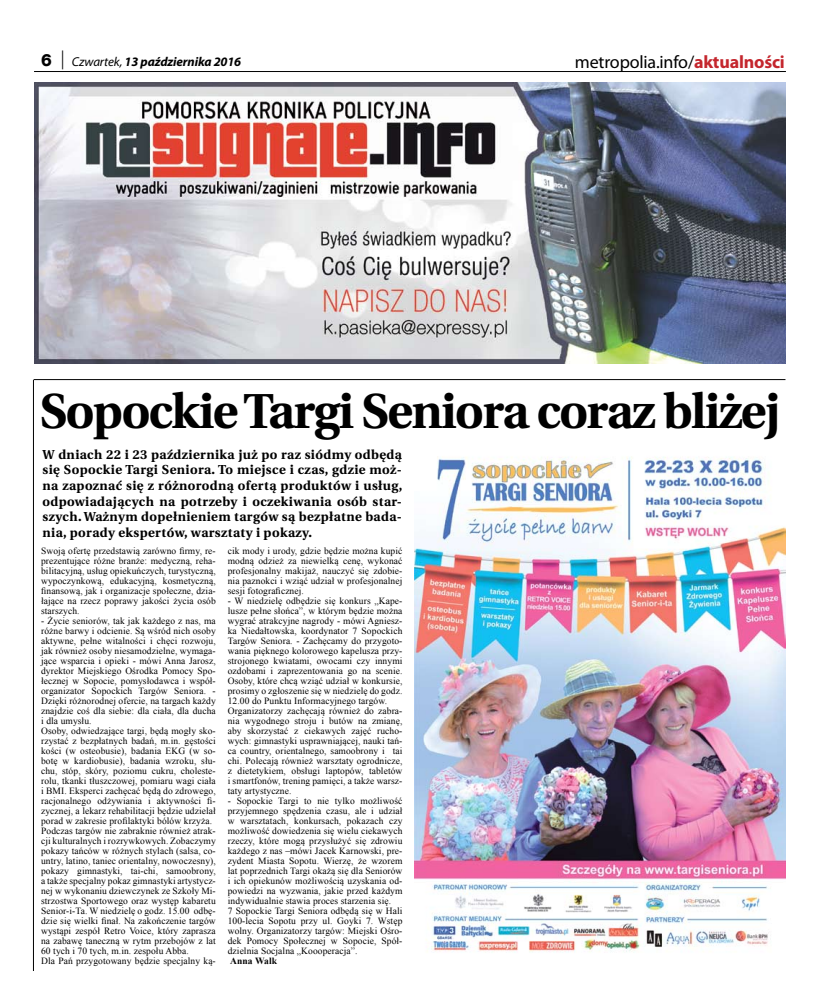
<style>
.page{position:relative;width:820px;height:993px;background:#fff}
.page>*{position:absolute;margin:0;border:0;box-sizing:border-box;transform-origin:0 0}
.t1{font:700 49px "Heuristica";letter-spacing:-.03em;color:#000}
.t2{font:18px "Myriad Pro";letter-spacing:-.01em;color:#000}
.t3{font:700 13px/15.6px "Heuristica";letter-spacing:.03em;color:#000;text-align:justify}
.t4{font:italic 700 12.9px "Myriad Pro";letter-spacing:-.01em;color:#000}
.t5{font:9.5px/10px "Times New Roman";letter-spacing:.01em;color:#000}
.t6{font:700 9.5px "Times New Roman";letter-spacing:.01em;color:#000}
.s1{font-family:"Helvetica Neue LT Com";font-weight:800;font-style:normal;font-size:17px}
.s2{font-family:"Sylfaen";font-weight:400;font-style:normal;font-size:18px}
.s3{font-weight:400}
.s4{font-weight:700;color:#c4262d}
</style>
<div class="page">
<hr style="left:34px;top:71px;width:751px;height:1px;background:#000">
<hr style="left:34px;top:379px;width:751px;height:1px;background:#000">
<hr style="left:33px;top:380px;width:1px;height:590px;background:#000">
<img style="left:34px;top:83px;width:751px;height:280px">
<img style="left:414px;top:457px;width:371px;height:496px">
<h3 class="t4" style="left:41px;top:53px;width:201px"><span class="s1">6</span> <span class="s2">|</span> <span class="s3">Czwartek,</span> 13 października 2016</h3>
<h2 class="t2" style="left:574px;top:51px;width:211px">metropolia.info/<span class="s4">aktualności</span></h2>
<h1 class="t1" style="left:40px;top:372px;width:741px">Sopockie Targi Seniora coraz bliżej</h1>
<p class="t3" style="left:43px;top:446px;width:361px">W dniach 22 i 23 października już po raz siódmy odbędą się Sopockie Targi Seniora. To miejsce i czas, gdzie moż&shy;na zapoznać się z różnorodną ofertą produktów i usług, odpowiadających na potrzeby i oczekiwania osób star&shy;szych. Ważnym dopełnieniem targów są bezpłatne bada&shy;nia, porady ekspertów, warsztaty i pokazy.</p>
<p class="t5" style="left:41px;top:545px;width:176px;text-align:justify">Swoją ofertę przedstawią zarówno firmy, re&shy;prezentujące różne branże: medyczną, reha&shy;bilitacyjną, usług opiekuńczych, turystyczną, wypoczynkową, edukacyjną, kosmetyczną, finansową, jak i organizacje społeczne, dzia&shy;łające na rzecz poprawy jakości życia osób starszych.</p>
<p class="t5" style="left:41px;top:615px;width:176px">- Życie seniorów, tak jak każdego z nas, ma różne barwy i odcienie. Są wśród nich osoby aktywne, pełne witalności i chęci rozwoju, jak również osoby niesamodzielne, wymaga&shy;jące wsparcia i opieki - mówi Anna Jarosz, dyrektor Miejskiego Ośrodka Pomocy Spo&shy;łecznej w Sopocie, pomysłodawca i współ&shy;organizator Sopockich Targów Seniora. - Dzięki różnorodnej ofercie, na targach każdy znajdzie coś dla siebie: dla ciała, dla ducha i dla umysłu.<br>Osoby, odwiedzające targi, będą mogły sko&shy;rzystać z bezpłatnych badań, m.in. gęstości kości (w osteobusie), badania EKG (w so&shy;botę w kardiobusie), badania wzroku, słu&shy;chu, stóp, skóry, poziomu cukru, choleste&shy;rolu, tkanki tłuszczowej, pomiaru wagi ciała i BMI. Eksperci zachęcać będą do zdrowego, racjonalnego odżywiania i aktywności fi&shy;zycznej, a lekarz rehabilitacji będzie udzielał porad w zakresie profilaktyki bólów krzyża.<br>Podczas targów nie zabraknie również atrak&shy;cji kulturalnych i rozrywkowych. Zobaczymy pokazy tańców w różnych stylach (salsa, co&shy;untry, latino, taniec orientalny, nowoczesny), pokazy gimnastyki, tai-chi, samoobrony, a także specjalny pokaz gimnastyki artystycz&shy;nej w wykonaniu dziewczynek ze Szkoły Mi&shy;strzostwa Sportowego oraz występ kabaretu Senior-i-Ta. W niedzielę o godz. 15.00 odbę&shy;dzie się wielki finał. Na zakończenie targów wystąpi zespół Retro Voice, który zaprasza na zabawę taneczną w rytm przebojów z lat 60 tych i 70 tych, m.in. zespołu Abba.<br>Dla Pań przygotowany będzie specjalny ką-</p>
<p class="t5" style="left:228px;top:545px;width:176px;text-align:justify">cik mody i urody, gdzie będzie można kupić modną odzież za niewielką cenę, wykonać profesjonalny makijaż, nauczyć się zdobie&shy;nia paznokci i wziąć udział w profesjonalnej sesji fotograficznej.</p>
<p class="t5" style="left:228px;top:595px;width:176px">- W niedzielę odbędzie się konkurs „Kape&shy;lusze pełne słońca”, w którym będzie można wygrać atrakcyjne nagrody - mówi Agniesz&shy;ka Niedałtowska, koordynator 7 Sopockich Targów Seniora. - Zachęcamy do przygoto&shy;wania pięknego kolorowego kapelusza przy&shy;strojonego kwiatami, owocami czy innymi ozdobami i zaprezentowania go na scenie.<br>Osoby, które chcą wziąć udział w konkursie, prosimy o zgłoszenie się w niedzielę do godz.<br>12.00 do Punktu Informacyjnego targów.<br>Organizatorzy zachęcają również do zabra&shy;nia wygodnego stroju i butów na zmianę, aby skorzystać z ciekawych zajęć rucho&shy;wych: gimnastyki usprawniającej, nauki tań&shy;ca country, orientalnego, samoobrony i tai chi. Polecają również warsztaty ogrodnicze, z dietetykiem, obsługi laptopów, tabletów i smartfonów, trening pamięci, a także warsz&shy;taty artystyczne.</p>
<p class="t5" style="left:228px;top:795px;width:176px">- Sopockie Targi to nie tylko możliwość przyjemnego spędzenia czasu, ale i udział w warsztatach, konkursach, pokazach czy możliwość dowiedzenia się wielu ciekawych rzeczy, które mogą przysłużyć się zdrowiu każdego z nas –mówi Jacek Karnowski, pre&shy;zydent Miasta Sopotu. Wierzę, że wzorem lat poprzednich Targi okażą się dla Seniorów i ich opiekunów możliwością uzyskania od&shy;powiedzi na wyzwania, jakie przed każdym indywidualnie stawia proces starzenia się.<br>7 Sopockie Targi Seniora odbędą się w Hali 100-lecia Sopotu przy ul. Goyki 7. Wstęp wolny. Organizatorzy targów: Miejski Ośro&shy;dek Pomocy Społecznej w Sopocie, Spół&shy;dzielnia Socjalna „Koooperacja”.</p>
<p class="t6" style="left:230px;top:954px;width:48px">Anna Walk</p>
</div>
